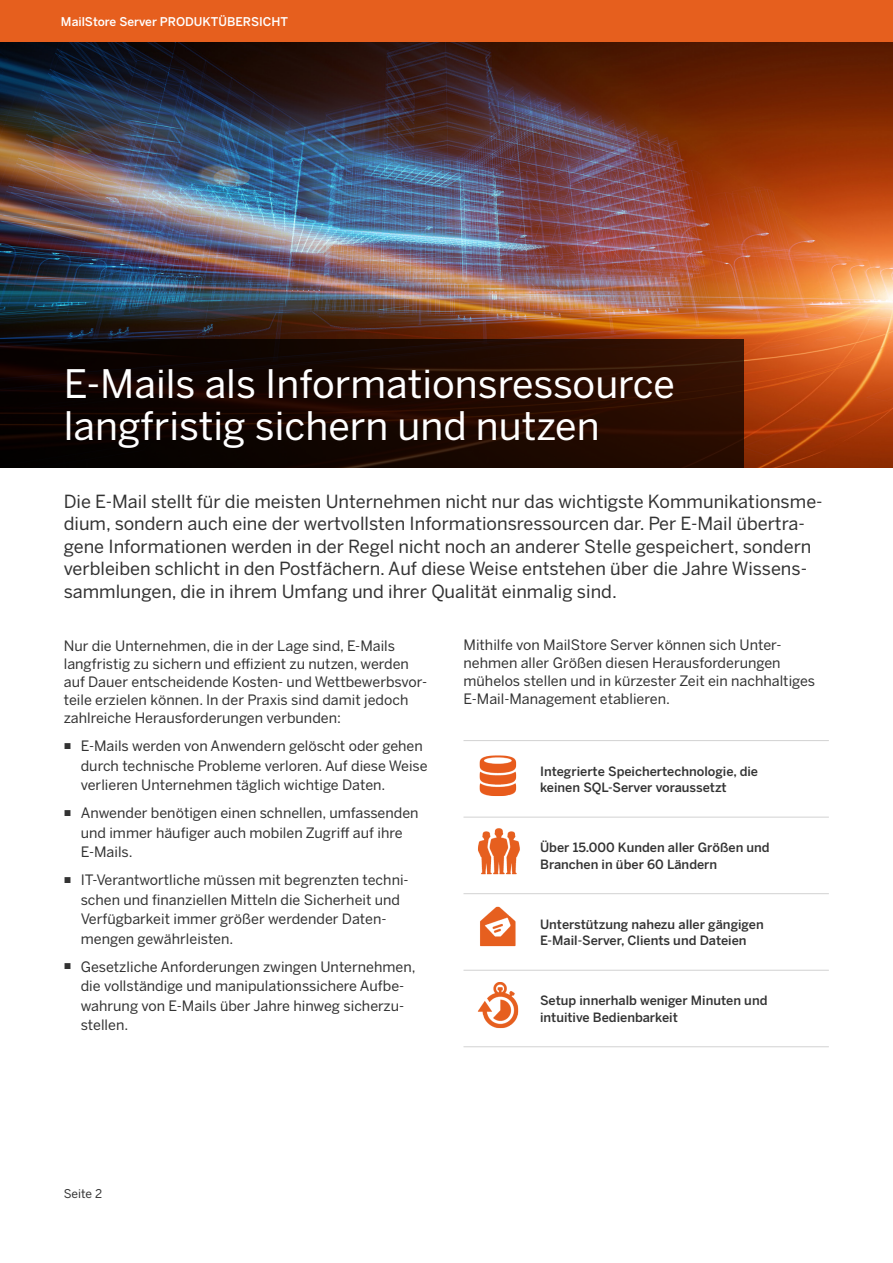
<style>
.page{position:relative;width:893px;height:1263px;background:#fff}
.page>*{position:absolute;margin:0;border:0;box-sizing:border-box;transform-origin:0 0}
.t1{font:39px/42px "Benton Sans";color:#fff}
.t2{font:18px/22.5px "Benton Sans";color:#333}
.normal_1{font:14.25px/19.5px "Benton Sans";color:#333}
.normal_medium_orange{font:500 12.75px/16.5px "Benton Sans";color:#333}
.heading{font:500 12px "Benton Sans";color:#fff}
.page_number{font:12px "Benton Sans";letter-spacing:-.005em;color:#333}
</style>
<div class="page">
<div style="left:0;top:0;width:893px;height:43px;background:#e65f1e"></div>
<img style="left:0;top:43px;width:893px;height:425px">
<hr style="left:463px;top:740px;width:366px;height:1px;background:#d2d2d2">
<hr style="left:463px;top:817px;width:366px;height:1px;background:#d2d2d2">
<hr style="left:463px;top:893px;width:366px;height:1px;background:#d2d2d2">
<hr style="left:463px;top:970px;width:366px;height:1px;background:#d2d2d2">
<hr style="left:463px;top:1046px;width:366px;height:1px;background:#d2d2d2">
<svg style="left:0;top:340px;width:744px;height:128px;background:#1a0700"></svg>
<img style="left:479px;top:755px;width:38px;height:41px">
<img style="left:478px;top:828px;width:42px;height:47px">
<img style="left:480px;top:906px;width:36px;height:41px">
<img style="left:477px;top:982px;width:42px;height:47px">
<p class="heading" style="left:61px;top:14px;width:229px">MailStore Server PRODUKTÜBERSICHT</p>
<h1 class="t1" style="left:64px;top:363px;width:613px">E-Mails als Informationsressource langfristig sichern und nutzen</h1>
<h2 class="t2" style="left:64px;top:490px;width:760px">Die E-Mail stellt für die meisten Unternehmen nicht nur das wichtigste Kommunikationsme&shy;dium, sondern auch eine der wertvollsten Informationsressourcen dar. Per E-Mail übertra&shy;gene Informationen werden in der Regel nicht noch an anderer Stelle gespeichert, sondern verbleiben schlicht in den Postfächern. Auf diese Weise entstehen über die Jahre Wissens&shy;sammlungen, die in ihrem Umfang und ihrer Qualität einmalig sind.</h2>
<p class="normal_1" style="left:463px;top:635px;width:353px;line-height:18px">Mithilfe von MailStore Server können sich Unter&shy;nehmen aller Größen diesen Herausforderungen mühelos stellen und in kürzester Zeit ein nachhaltiges E-Mail-Management etablieren.</p>
<p class="normal_1" style="left:64px;top:637px;width:365px;line-height:18px">Nur die Unternehmen, die in der Lage sind, E-Mails langfristig zu sichern und effizient zu nutzen, werden auf Dauer entscheidende Kosten- und Wettbewerbsvor&shy;teile erzielen können. In der Praxis sind damit jedoch zahlreiche Herausforderungen verbunden:</p>
<p class="normal_1" style="left:81px;top:736px;width:348px;text-indent:-17px"><sup>■</sup> E-Mails werden von Anwendern gelöscht oder gehen durch technische Probleme verloren. Auf diese Weise verlieren Unternehmen täglich wichtige Daten.</p>
<p class="normal_1" style="left:81px;top:803px;width:339px;text-indent:-17px"><sup>■</sup> Anwender benötigen einen schnellen, umfassenden und immer häufiger auch mobilen Zugriff auf ihre<br>E-Mails.</p>
<p class="normal_1" style="left:81px;top:870px;width:329px;text-indent:-17px"><sup>■</sup> IT-Verantwortliche müssen mit begrenzten techni&shy;schen und finanziellen Mitteln die Sicherheit und Verfügbarkeit immer größer werdender Daten&shy;mengen gewährleisten.</p>
<p class="normal_1" style="left:81px;top:956px;width:336px;text-indent:-17px"><sup>■</sup> Gesetzliche Anforderungen zwingen Unternehmen, die vollständige und manipulationssichere Aufbe&shy;wahrung von E-Mails über Jahre hinweg sicherzu&shy;stellen.</p>
<p class="normal_medium_orange" style="left:540px;top:762px;width:220px">Integrierte Speichertechnologie, die</p>
<p class="normal_medium_orange" style="left:540px;top:779px;width:188px">keinen SQL-Server voraussetzt</p>
<p class="normal_medium_orange" style="left:540px;top:839px;width:231px">Über 15.000 Kunden aller Größen und</p>
<p class="normal_medium_orange" style="left:540px;top:856px;width:179px">Branchen in über 60 Ländern</p>
<p class="normal_medium_orange" style="left:540px;top:916px;width:225px">Unterstützung nahezu aller gängigen<br>E-Mail-Server, Clients und Dateien</p>
<p class="normal_medium_orange" style="left:540px;top:992px;width:229px">Setup innerhalb weniger Minuten und</p>
<p class="normal_medium_orange" style="left:540px;top:1009px;width:139px">intuitive Bedienbarkeit</p>
<p class="page_number" style="left:64px;top:1186px;width:40px">Seite 2</p>
</div>
